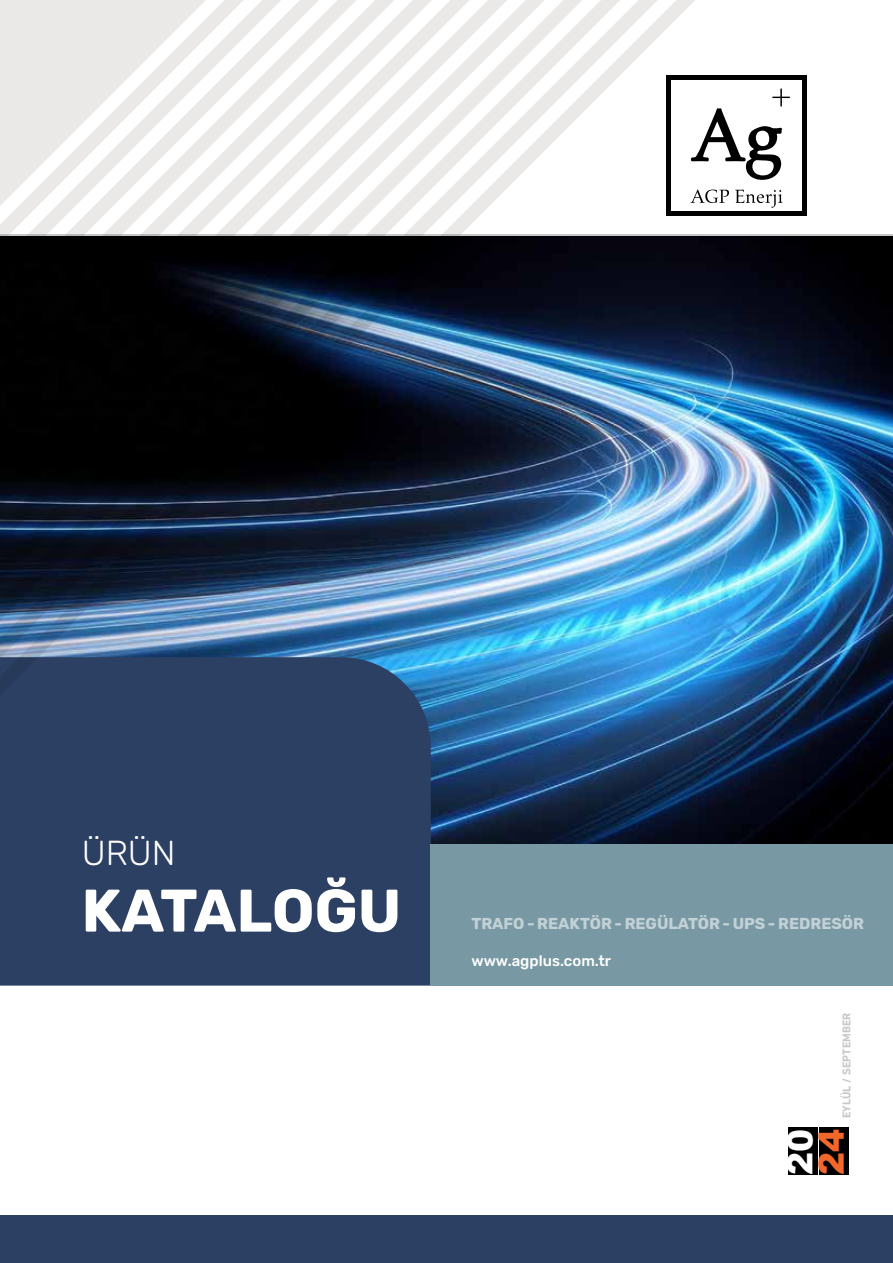
<style>
.page{position:relative;width:893px;height:1263px;background:#fff}
.page>*{position:absolute;margin:0;border:0;box-sizing:border-box;transform-origin:0 0}
.t1{font:700 60px "Rubik";color:#fff}
.t2{font:300 34.8px "Rubik";color:#fff}
.t3{font:900 34.5px "Arial";color:#fff}
.t4{font:900 34.5px "Arial";color:#f2682a}
.t5{font:700 15.75px "Rubik";color:#fff}
.t6{font:500 15px "Rubik";color:#fff}
.t7{font:700 11.4px "DIN Next LT Pro";color:#c7c8ca}
</style>
<div class="page">
<img style="left:431px;top:236px;width:462px;height:608px">
<div style="left:0;top:709px;width:431px;height:277px;background:#2c4064"></div>
<div style="left:431px;top:844px;width:462px;height:142px;background:#7899a4"></div>
<div style="left:0;top:1215px;width:893px;height:48px;background:#2c4064"></div>
<div style="left:788px;top:1127px;width:30px;height:48px;background:#000"></div>
<div style="left:819px;top:1127px;width:30px;height:48px;background:#000"></div>
<img style="left:0;top:0;width:708px;height:709px">
<div style="left:666px;top:76px;width:141px;height:140px;background:#000"></div>
<div style="left:671px;top:81px;width:131px;height:130px;background:#fff"></div>
<svg style="left:691px;top:89px;width:99px;height:91px"></svg>
<svg style="left:691px;top:190px;width:38px;height:13px"></svg>
<svg style="left:735px;top:190px;width:48px;height:18px"></svg>
<h2 class="t2" style="left:82px;top:828px;width:95px">ÜRÜN</h2>
<h1 class="t1" style="left:82px;top:876px;width:321px">KATALOĞU</h1>
<p class="t5" style="left:471px;top:914px;width:394px">TRAFO - REAKTÖR - REGÜLATÖR - UPS - REDRESÖR</p>
<p class="t6" style="left:471px;top:949px;width:141px">www.agplus.com.tr</p>
<p class="t7" style="left:840px;top:1118px;width:107px;rotate:-90deg">EYLÜL / SEPTEMBER</p>
<h3 class="t3" style="left:775px;top:1175px;width:48px;rotate:-90deg">20</h3>
<h3 class="t4" style="left:806px;top:1175px;width:48px;rotate:-90deg">24</h3>
</div>
